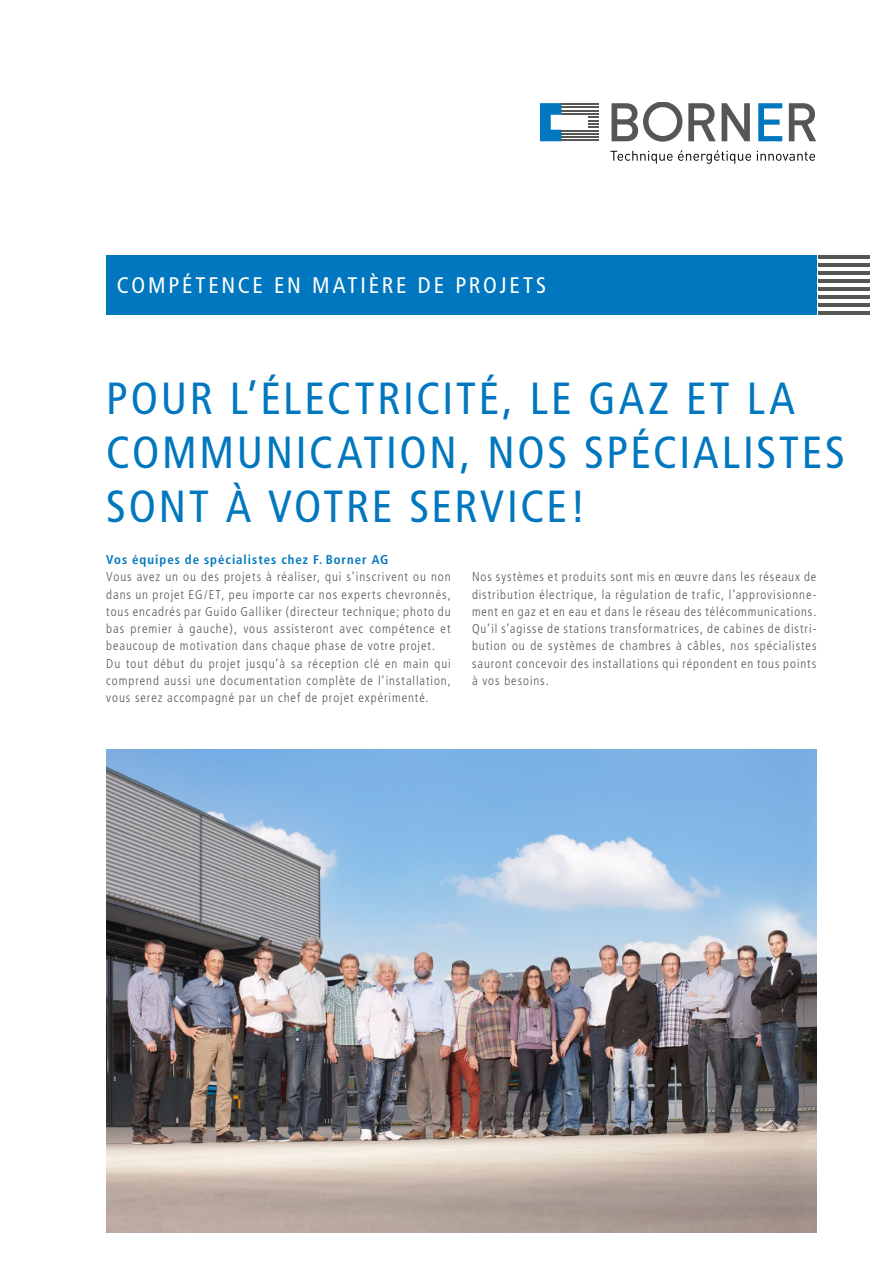
<style>
.page{position:relative;width:893px;height:1263px;background:#fff}
.page>*{position:absolute;margin:0;border:0;box-sizing:border-box;transform-origin:0 0}
.t1{font:condensed 45px/54px "Frutiger";letter-spacing:.06em;color:#0077be}
.t2{font:condensed 22.5px "Frutiger";letter-spacing:.125em;color:#fff}
.t3{font:300 condensed 12.75px/17.2px "Frutiger";letter-spacing:.075em;color:#565655}
.t4{font:700 condensed 12.75px "Frutiger";letter-spacing:.08em;color:#0077be}
</style>
<div class="page">
<img style="left:106px;top:749px;width:710px;height:484px">
<div style="left:106px;top:255px;width:710px;height:60px;background:#0077be"></div>
<hr style="left:819px;top:255px;width:51px;height:4px;background:#565655">
<hr style="left:819px;top:271px;width:51px;height:4px;background:#565655">
<hr style="left:819px;top:287px;width:51px;height:4px;background:#565655">
<hr style="left:819px;top:303px;width:51px;height:4px;background:#565655">
<hr style="left:819px;top:263px;width:51px;height:4px;background:#565655">
<hr style="left:819px;top:279px;width:51px;height:4px;background:#565655">
<hr style="left:819px;top:295px;width:51px;height:4px;background:#565655">
<hr style="left:819px;top:311px;width:51px;height:4px;background:#565655">
<svg style="left:612px;top:102px;width:70px;height:40px"></svg>
<svg style="left:688px;top:103px;width:28px;height:38px"></svg>
<svg style="left:722px;top:103px;width:28px;height:38px"></svg>
<svg style="left:758px;top:103px;width:24px;height:38px"></svg>
<svg style="left:789px;top:103px;width:27px;height:38px"></svg>
<svg style="left:540px;top:103px;width:21px;height:38px"></svg>
<hr style="left:561px;top:130px;width:37px;height:1px;background:#565655">
<hr style="left:561px;top:133px;width:37px;height:2px;background:#565655">
<hr style="left:561px;top:136px;width:37px;height:2px;background:#565655">
<hr style="left:561px;top:140px;width:37px;height:1px;background:#565655">
<hr style="left:561px;top:103px;width:37px;height:2px;background:#565655">
<hr style="left:561px;top:106px;width:37px;height:2px;background:#565655">
<hr style="left:561px;top:110px;width:37px;height:1px;background:#565655">
<hr style="left:561px;top:113px;width:37px;height:2px;background:#565655">
<svg style="left:588px;top:116px;width:10px;height:12px"></svg>
<svg style="left:610px;top:150px;width:141px;height:14px"></svg>
<svg style="left:757px;top:151px;width:58px;height:10px"></svg>
<h2 class="t2" style="left:117px;top:272px;width:431px">COMPÉTENCE EN MATIÈRE DE PROJETS</h2>
<h1 class="t1" style="left:106px;top:372px;width:740px">POUR L’ÉLECTRICITÉ, LE GAZ ET LA<br>COMMUNICATION, NOS SPÉCIALISTES<br>SONT À VOTRE SERVICE!</h1>
<p class="t4" style="left:106px;top:552px;width:284px">Vos équipes de spécialistes chez F. Borner AG</p>
<p class="t3" style="left:106px;top:568px;width:346px">Vous avez un ou des projets à réaliser, qui s’inscrivent ou non dans un projet EG/ET, peu importe car nos experts chevronnés, tous encadrés par Guido Galliker (directeur technique; photo du bas premier à gauche), vous assisteront avec compétence et beaucoup de motivation dans chaque phase de votre projet.<br>Du tout début du projet jusqu’à sa réception clé en main qui comprend aussi une documentation complète de l’installation, vous serez accompagné par un chef de projet expérimenté.</p>
<p class="t3" style="left:472px;top:568px;width:346px;text-align:justify">Nos systèmes et produits sont mis en œuvre dans les réseaux de distribution électrique, la régulation de trafic, l’approvisionne&shy;ment en gaz et en eau et dans le réseau des télécommunications.<br>Qu’il s’agisse de stations transformatrices, de cabines de distri&shy;bution ou de systèmes de chambres à câbles, nos spécialistes sauront concevoir des installations qui répondent en tous points à vos besoins.</p>
</div>
